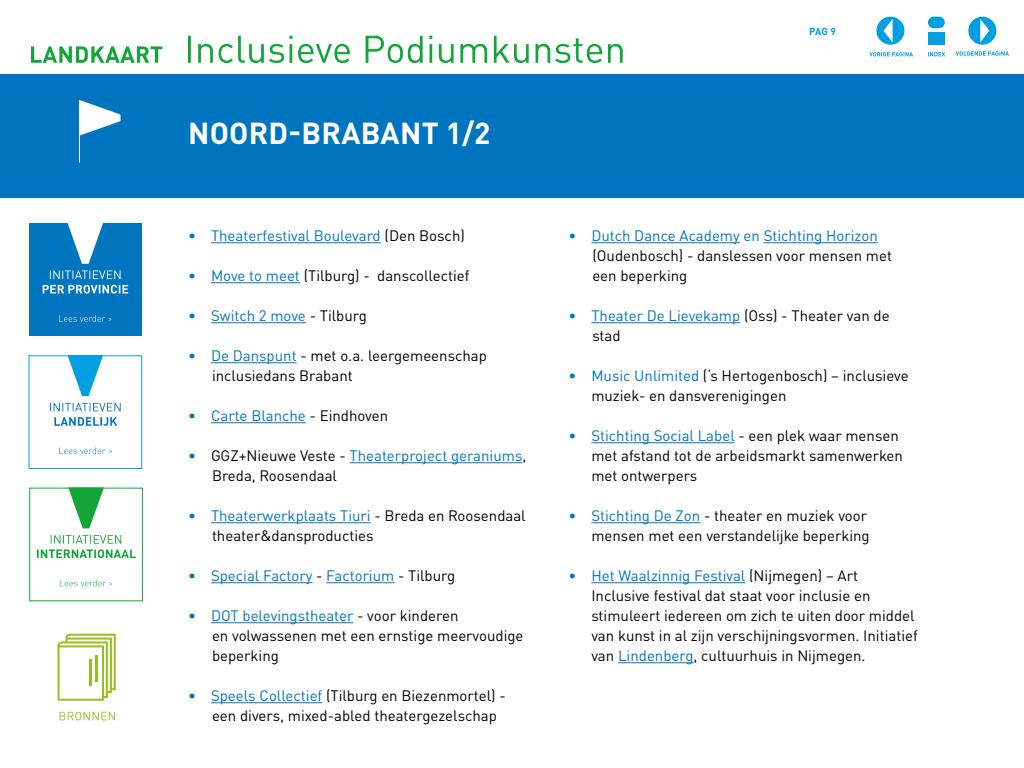
<style>
.page{position:relative;width:1024px;height:768px;background:#fff}
.page>*{position:absolute;margin:0;border:0;box-sizing:border-box;transform-origin:0 0}
.TUSSENKOP{font:700 30px "DINOT";letter-spacing:.01em;color:#fff}
.PLAT{font:15px/20px "DINOT";color:#000}
.PLAT-2{font:15px "DINOT";color:#0075bf}
.t1{font:700 10px "DINOT";color:#009fe3}
.s1{color:#000}
.s2{color:#0075bf}
</style>
<div class="page">
<div style="left:876px;top:17px;width:28px;height:28px;background:#009fe3;border-radius:50%"></div>
<svg style="left:883px;top:19px;width:10px;height:24px"></svg>
<svg style="left:869px;top:52px;width:44px;height:4px"></svg>
<div style="left:968px;top:17px;width:28px;height:28px;background:#009fe3;border-radius:50%"></div>
<svg style="left:980px;top:19px;width:9px;height:24px"></svg>
<svg style="left:956px;top:51px;width:53px;height:5px"></svg>
<div style="left:0;top:74px;width:1024px;height:124px;background:#0075bf"></div>
<hr style="left:211px;top:242px;width:170px;height:1px;background:#0075bf">
<hr style="left:211px;top:282px;width:89px;height:1px;background:#0075bf">
<hr style="left:211px;top:322px;width:95px;height:1px;background:#0075bf">
<hr style="left:211px;top:362px;width:86px;height:1px;background:#0075bf">
<hr style="left:211px;top:422px;width:95px;height:1px;background:#0075bf">
<hr style="left:350px;top:462px;width:172px;height:1px;background:#0075bf">
<hr style="left:211px;top:522px;width:160px;height:1px;background:#0075bf">
<hr style="left:211px;top:582px;width:101px;height:1px;background:#0075bf">
<hr style="left:326px;top:582px;width:68px;height:1px;background:#0075bf">
<hr style="left:211px;top:622px;width:142px;height:1px;background:#0075bf">
<hr style="left:211px;top:702px;width:111px;height:1px;background:#0075bf">
<hr style="left:591px;top:242px;width:149px;height:1px;background:#0075bf">
<hr style="left:764px;top:242px;width:114px;height:1px;background:#0075bf">
<hr style="left:591px;top:322px;width:149px;height:1px;background:#0075bf">
<hr style="left:591px;top:442px;width:144px;height:1px;background:#0075bf">
<hr style="left:591px;top:522px;width:109px;height:1px;background:#0075bf">
<hr style="left:591px;top:582px;width:154px;height:1px;background:#0075bf">
<hr style="left:618px;top:662px;width:76px;height:1px;background:#0075bf">
<svg style="left:80px;top:100px;width:41px;height:36px"></svg>
<hr style="left:79px;top:100px;width:1px;height:63px;background:#fff">
<svg style="left:31px;top:36px;width:592px;height:27px"></svg>
<div style="left:928px;top:17px;width:17px;height:11px;background:#009fe3;border-radius:6px"></div>
<div style="left:928px;top:32px;width:17px;height:13px;background:#009fe3"></div>
<svg style="left:928px;top:52px;width:17px;height:4px"></svg>
<div style="left:29px;top:488px;width:114px;height:113px;border:1px solid #13a538"></div>
<svg style="left:68px;top:487px;width:36px;height:41px"></svg>
<svg style="left:60px;top:580px;width:52px;height:6px"></svg>
<svg style="left:37px;top:535px;width:99px;height:23px"></svg>
<div style="left:28px;top:355px;width:114px;height:114px;border:1px solid #009fe3"></div>
<svg style="left:68px;top:355px;width:35px;height:41px"></svg>
<svg style="left:59px;top:447px;width:53px;height:7px"></svg>
<svg style="left:54px;top:417px;width:63px;height:9px"></svg>
<svg style="left:50px;top:403px;width:71px;height:8px"></svg>
<svg style="left:58px;top:634px;width:58px;height:67px"></svg>
<hr style="left:90px;top:659px;width:2px;height:27px;background:#95c11f">
<hr style="left:95px;top:655px;width:2px;height:27px;background:#95c11f">
<svg style="left:60px;top:712px;width:55px;height:8px"></svg>
<div style="left:29px;top:224px;width:113px;height:112px;background:#0075bf"></div>
<svg style="left:68px;top:223px;width:35px;height:41px"></svg>
<svg style="left:59px;top:315px;width:52px;height:7px"></svg>
<svg style="left:43px;top:285px;width:85px;height:9px"></svg>
<svg style="left:50px;top:271px;width:71px;height:8px"></svg>
<p class="TUSSENKOP" style="left:188px;top:114px;width:304px">NOORD-BRABANT 1/2</p>
<p class="PLAT-2" style="left:188px;top:226px;width:278px">• Theaterfestival Boulevard <span class="s1">(Den Bosch)</span></p>
<p class="PLAT" style="left:188px;top:265px;width:283px"><span class="s2">• Move to meet</span> (Tilburg) - danscollectief</p>
<p class="PLAT-2" style="left:188px;top:306px;width:180px">• Switch 2 move <span class="s1">- Tilburg</span></p>
<p class="PLAT" style="left:212px;top:345px;width:276px;text-indent:-24px"><span class="s2">• De Danspunt</span> - met o.a. leergemeenschap inclusiedans Brabant</p>
<p class="PLAT-2" style="left:188px;top:406px;width:202px">• Carte Blanche <span class="s1">- Eindhoven</span></p>
<p class="PLAT" style="left:212px;top:445px;width:316px;text-indent:-24px"><span class="s2">•</span> GGZ+Nieuwe Veste - <span class="s2">Theaterproject geraniums</span>,<br>Breda, Roosendaal</p>
<p class="PLAT" style="left:212px;top:505px;width:315px;text-indent:-24px"><span class="s2">• Theaterwerkplaats Tiuri</span> - Breda en Roosendaal theater&amp;dansproducties</p>
<p class="PLAT-2" style="left:188px;top:566px;width:269px">• Special Factory <span class="s1">-</span> Factorium <span class="s1">- Tilburg</span></p>
<p class="PLAT" style="left:212px;top:605px;width:313px;text-indent:-24px"><span class="s2">• DOT belevingstheater</span> - voor kinderen<br>en volwassenen met een ernstige meervoudige beperking</p>
<p class="PLAT" style="left:212px;top:685px;width:295px;text-indent:-24px"><span class="s2">• Speels Collectief</span> (Tilburg en Biezenmortel) - een divers, mixed-abled theatergezelschap</p>
<p class="t1" style="left:809px;top:25px;width:28px">PAG 9</p>
<p class="PLAT" style="left:592px;top:225px;width:301px;text-indent:-24px"><span class="s2">• Dutch Dance Academy en Stichting Horizon </span>(Oudenbosch) - danslessen voor mensen met een beperking</p>
<p class="PLAT" style="left:592px;top:305px;width:299px;text-indent:-24px"><span class="s2">• Theater De Lievekamp</span> (Oss) - Theater van de stad</p>
<p class="PLAT" style="left:591px;top:365px;width:319px;text-indent:-23px"><span class="s2">• Music Unlimited</span> (‘s Hertogenbosch) – inclusieve muziek- en dansverenigingen</p>
<p class="PLAT" style="left:591px;top:425px;width:313px;text-indent:-23px"><span class="s2">• Stichting Social Label</span> - een plek waar mensen met afstand tot de arbeidsmarkt samenwerken met ontwerpers</p>
<p class="PLAT" style="left:568px;top:505px;width:303px;text-align:right"><span class="s2">• Stichting De Zon</span> - theater en muziek voor mensen met een verstandelijke beperking</p>
<p class="PLAT" style="left:591px;top:565px;width:328px;text-indent:-23px"><span class="s2">• Het Waalzinnig Festival</span> (Nijmegen) – Art Inclusive festival dat staat voor inclusie en stimuleert iedereen om zich te uiten door middel van kunst in al zijn verschijningsvormen. Initiatief van <span class="s2">Lindenberg</span>, cultuurhuis in Nijmegen.</p>
</div>
